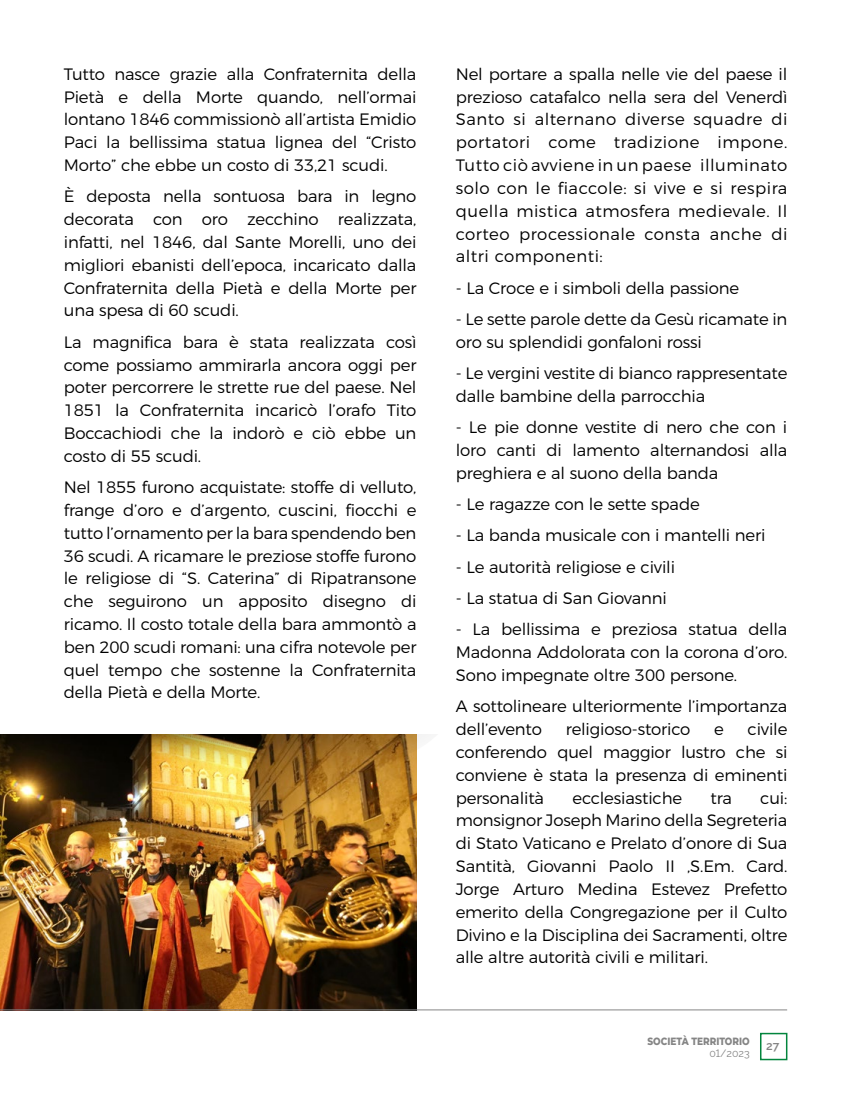
<style>
.page{position:relative;width:851px;height:1106px;background:#fff}
.page>*{position:absolute;margin:0;border:0;box-sizing:border-box;transform-origin:0 0}
.t1{font:300 16.5px/22.8px "Montserrat";letter-spacing:-.01em;color:#000;text-align:justify}
.t2{font:600 12px "Raleway";color:#858585}
.t3{font:100 10.5px "Montserrat";color:#858585;scale:.85 1}
.t4{font:10.5px "Raleway";color:#858585}
</style>
<div class="page">
<img style="left:0;top:777px;width:416px;height:232px">
<hr style="left:0;top:1009px;width:787px;height:1px;background:#858585">
<div style="left:759px;top:1032px;width:28px;height:28px;border:2px solid #03853d"></div>
<img style="left:0;top:734px;width:428px;height:43px">
<p class="t1" style="left:64px;top:61px;width:354px">Tutto nasce grazie alla Confraternita della Pietà e della Morte quando, nell’ormai lontano 1846 commissionò all’artista Emidio Paci la bellissima statua lignea del “Cristo Morto” che ebbe un costo di 33,21 scudi.</p>
<p class="t1" style="left:64px;top:184px;width:354px">È deposta nella sontuosa bara in legno decorata con oro zecchino realizzata, infatti, nel 1846, dal Sante Morelli, uno dei migliori ebanisti dell’epoca, incaricato dalla Confraternita della Pietà e della Morte per una spesa di 60 scudi.</p>
<p class="t1" style="left:64px;top:329px;width:354px">La magnifica bara è stata realizzata così come possiamo ammirarla ancora oggi per poter percorrere le strette rue del paese. Nel 1851 la Confraternita incaricò l’orafo Tito Boccachiodi che la indorò e ciò ebbe un costo di 55 scudi.</p>
<p class="t1" style="left:64px;top:474px;width:354px">Nel 1855 furono acquistate: stoffe di velluto, frange d’oro e d’argento, cuscini, fiocchi e tutto l’ornamento per la bara spendendo ben 36 scudi. A ricamare le preziose stoffe furono le religiose di “S. Caterina” di Ripatransone che seguirono un apposito disegno di ricamo. Il costo totale della bara ammontò a ben 200 scudi romani: una cifra notevole per quel tempo che sostenne la Confraternita della Pietà e della Morte.</p>
<p class="t1" style="left:455px;top:61px;width:333px">Nel portare a spalla nelle vie del paese il prezioso catafalco nella sera del Venerdì Santo si alternano diverse squadre di portatori come tradizione impone.<br>Tutto ciò avviene in un paese illuminato solo con le fiaccole: si vive e si respira quella mistica atmosfera medievale. Il corteo processionale consta anche di altri componenti:</p>
<p class="t1" style="left:455px;top:275px;width:285px">- La Croce e i simboli della passione</p>
<p class="t1" style="left:455px;top:306px;width:333px">- Le sette parole dette da Gesù ricamate in oro su splendidi gonfaloni rossi</p>
<p class="t1" style="left:455px;top:360px;width:333px">- Le vergini vestite di bianco rappresentate dalle bambine della parrocchia</p>
<p class="t1" style="left:455px;top:414px;width:333px">- Le pie donne vestite di nero che con i loro canti di lamento alternandosi alla preghiera e al suono della banda</p>
<p class="t1" style="left:455px;top:491px;width:245px">- Le ragazze con le sette spade</p>
<p class="t1" style="left:455px;top:523px;width:311px">- La banda musicale con i mantelli neri</p>
<p class="t1" style="left:455px;top:554px;width:221px">- Le autorità religiose e civili</p>
<p class="t1" style="left:455px;top:585px;width:212px">- La statua di San Giovanni</p>
<p class="t1" style="left:455px;top:616px;width:333px">- La bellissima e preziosa statua della Madonna Addolorata con la corona d’oro.<br>Sono impegnate oltre 300 persone.</p>
<p class="t1" style="left:455px;top:693px;width:333px">A sottolineare ulteriormente l’importanza dell’evento</p>
<p class="t1" style="left:455px;top:716px;width:333px;text-indent:292px">civile conferendo quel maggior lustro che si conviene è stata la presenza di eminenti personalità</p>
<p class="t1" style="left:565px;top:716px;width:126px">religioso-storico</p>
<p class="t1" style="left:714px;top:716px;width:11px">e</p>
<p class="t1" style="left:572px;top:785px;width:111px">ecclesiastiche</p>
<p class="t1" style="left:710px;top:785px;width:23px">tra</p>
<p class="t1" style="left:455px;top:785px;width:333px;text-indent:304px">cui: monsignor Joseph Marino della Segreteria di Stato Vaticano e Prelato d’onore di Sua Santità, Giovanni Paolo II ,S.Em. Card.<br>Jorge Arturo Medina Estevez Prefetto emerito della Congregazione per il Culto Divino e la Disciplina dei Sacramenti, oltre alle altre autorità civili e militari.</p>
<p class="t3" style="left:647px;top:1034px;width:122px">SOCIETÀ TERRITORIO</p>
<p class="t4" style="left:709px;top:1047px;width:42px">01/2023</p>
<p class="t2" style="left:766px;top:1039px;width:15px">27</p>
</div>
